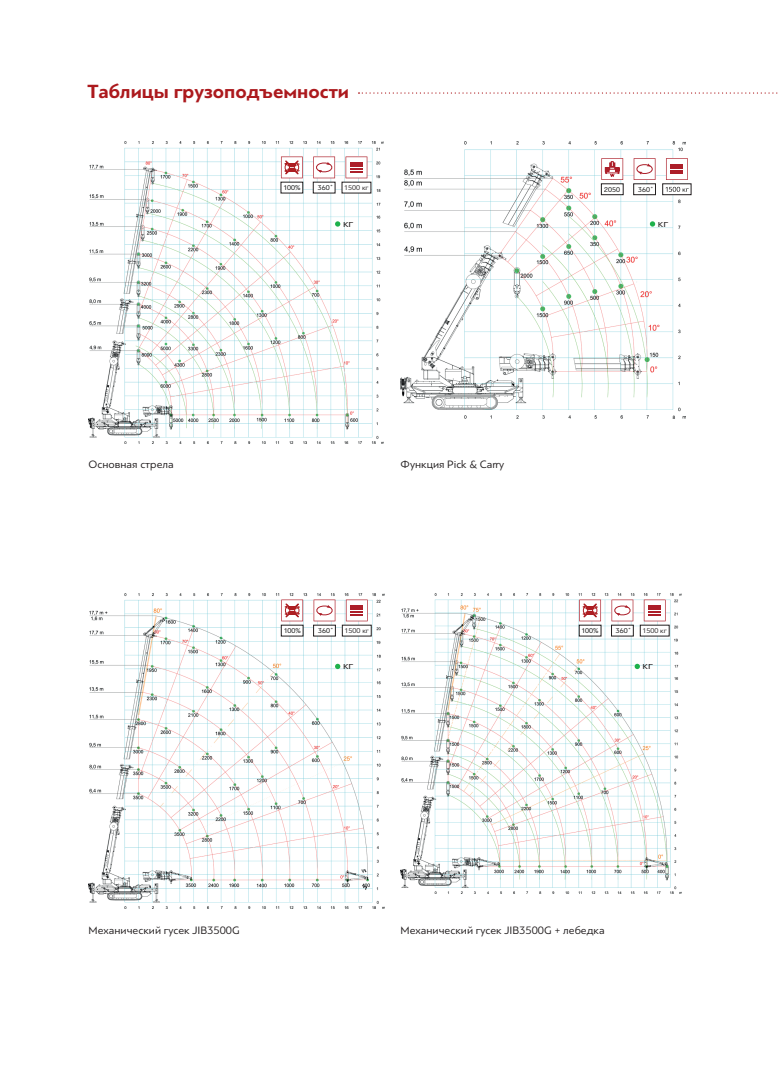
<style>
.page{position:relative;width:780px;height:1088px;background:#fff}
.page>*{position:absolute;margin:0;border:0;box-sizing:border-box;transform-origin:0 0}
.t1{font:700 20px "PF Bague Sans Pro";color:#ac191d}
.t2{font:11.25px "PF Bague Sans Pro";color:#231f20}
.t3{font:7.25px "PF Bague Sans Pro";color:#000001}
.t4{font:7.25px "PF Bague Sans Pro";color:#231f20}
</style>
<div class="page">
<svg style="left:358px;top:92px;width:420px;height:2px"></svg>
<img style="left:400px;top:594px;width:281px;height:299px">
<img style="left:89px;top:594px;width:295px;height:314px">
<img style="left:400px;top:142px;width:285px;height:276px">
<img style="left:89px;top:142px;width:294px;height:301px">
<div style="left:313px;top:182px;width:22px;height:11px;background:#fff"></div>
<div style="left:342px;top:182px;width:29px;height:11px;background:#fff"></div>
<div style="left:281px;top:182px;width:22px;height:11px;background:#fff"></div>
<svg style="left:313px;top:156px;width:22px;height:22px"></svg>
<svg style="left:345px;top:156px;width:22px;height:22px"></svg>
<svg style="left:281px;top:156px;width:22px;height:22px"></svg>
<div style="left:313px;top:625px;width:22px;height:11px;background:#fff"></div>
<div style="left:342px;top:625px;width:29px;height:11px;background:#fff"></div>
<div style="left:281px;top:625px;width:22px;height:11px;background:#fff"></div>
<svg style="left:313px;top:599px;width:22px;height:22px"></svg>
<svg style="left:346px;top:599px;width:21px;height:22px"></svg>
<svg style="left:281px;top:599px;width:22px;height:22px"></svg>
<div style="left:611px;top:625px;width:22px;height:11px;background:#fff"></div>
<div style="left:640px;top:625px;width:29px;height:11px;background:#fff"></div>
<div style="left:579px;top:625px;width:22px;height:11px;background:#fff"></div>
<svg style="left:611px;top:599px;width:22px;height:22px"></svg>
<svg style="left:643px;top:599px;width:22px;height:22px"></svg>
<svg style="left:579px;top:599px;width:22px;height:22px"></svg>
<div style="left:633px;top:184px;width:22px;height:11px;background:#fff"></div>
<div style="left:633px;top:183px;width:22px;height:12px;border:1px solid #231f20"></div>
<div style="left:662px;top:184px;width:29px;height:11px;background:#fff"></div>
<div style="left:662px;top:183px;width:29px;height:12px;border:1px solid #231f20"></div>
<svg style="left:665px;top:187px;width:23px;height:5px"></svg>
<div style="left:601px;top:184px;width:22px;height:11px;background:#fff"></div>
<div style="left:601px;top:183px;width:22px;height:12px;border:1px solid #231f20"></div>
<svg style="left:633px;top:158px;width:22px;height:22px"></svg>
<svg style="left:666px;top:158px;width:21px;height:22px"></svg>
<svg style="left:601px;top:158px;width:22px;height:22px"></svg>
<svg style="left:335px;top:221px;width:5px;height:6px"></svg>
<svg style="left:335px;top:664px;width:5px;height:5px"></svg>
<svg style="left:634px;top:664px;width:6px;height:5px"></svg>
<svg style="left:649px;top:221px;width:6px;height:6px"></svg>
<h1 class="t1" style="left:87px;top:79px;width:263px">Таблицы грузоподъемности</h1>
<p class="t3" style="left:283px;top:183px;width:18px">100%</p>
<p class="t3" style="left:318px;top:183px;width:17px">360˚</p>
<p class="t4" style="left:344px;top:184px;width:26px">1500 кг</p>
<p class="t3" style="left:604px;top:185px;width:17px">2050</p>
<p class="t3" style="left:638px;top:185px;width:17px">360˚</p>
<p class="t2" style="left:343px;top:216px;width:12px">кг</p>
<p class="t2" style="left:658px;top:216px;width:12px">кг</p>
<p class="t2" style="left:89px;top:458px;width:87px">Основная стрела</p>
<p class="t2" style="left:400px;top:458px;width:105px">Функция Pick &amp; Carry</p>
<p class="t3" style="left:284px;top:626px;width:18px">100%</p>
<p class="t3" style="left:318px;top:626px;width:17px">360˚</p>
<p class="t4" style="left:344px;top:626px;width:26px">1500 кг</p>
<p class="t3" style="left:581px;top:626px;width:18px">100%</p>
<p class="t3" style="left:616px;top:626px;width:17px">360˚</p>
<p class="t4" style="left:642px;top:626px;width:26px">1500 кг</p>
<p class="t2" style="left:343px;top:659px;width:12px">кг</p>
<p class="t2" style="left:642px;top:659px;width:12px">кг</p>
<p class="t2" style="left:89px;top:923px;width:152px">Механический гусек JIB3500G</p>
<p class="t2" style="left:400px;top:923px;width:205px">Механический гусек JIB3500G + лебедка</p>
</div>
